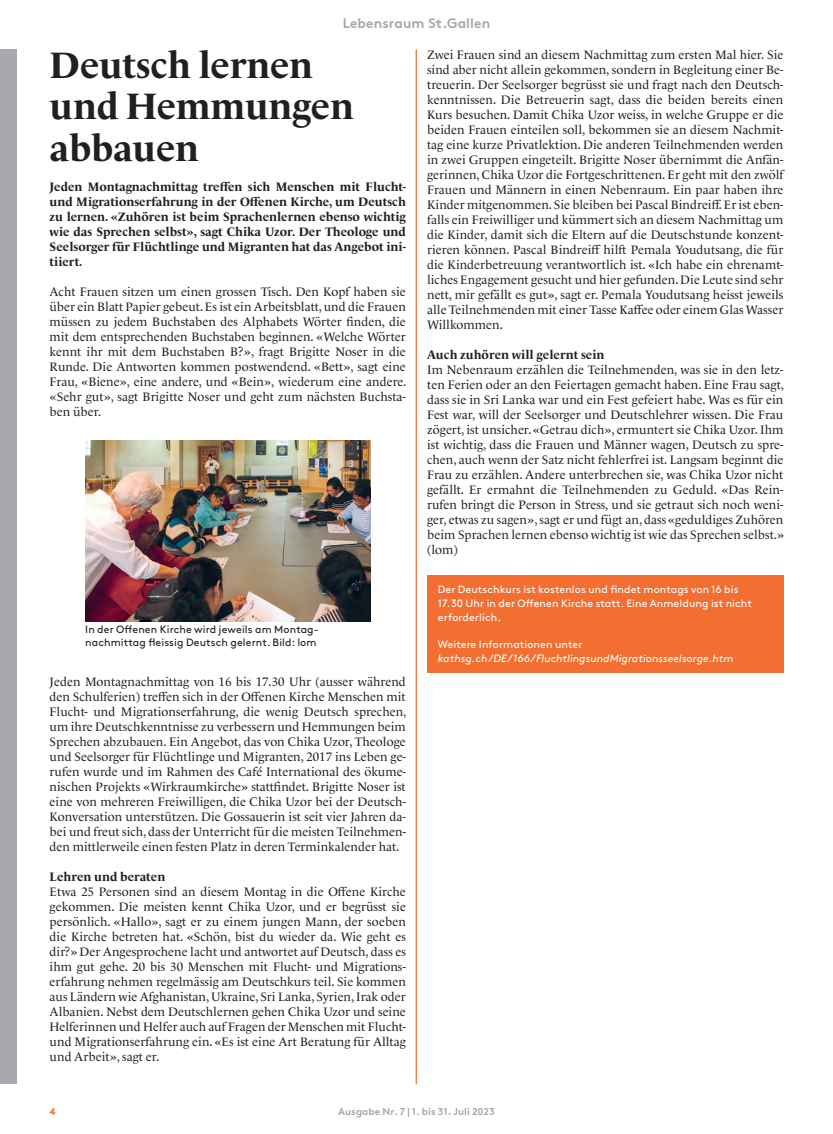
<style>
.page{position:relative;width:833px;height:1134px;background:#fff}
.page>*{position:absolute;margin:0;border:0;box-sizing:border-box;transform-origin:0 0}
.t1{font:700 37.5px/41.2px "Le Monde Livre Pro";letter-spacing:-.005em;color:#231f20}
.t2{font:700 13.75px "Brown Pro";letter-spacing:.01em;color:#a8a9ad}
.t3{font:12.5px/15px "Le Monde Livre Pro";letter-spacing:.005em;color:#231f20;text-align:justify}
.t4{font:700 12.5px/15px "Le Monde Livre Pro";color:#231f20;text-align:justify}
.t5{font:10.62px/13.8px "Brown Pro";letter-spacing:.01em;color:#fff}
.t6{font:10.62px/13.8px "Brown Pro";letter-spacing:.01em;color:#231f20}
.t7{font:italic 10.62px "Brown Pro";letter-spacing:.01em;color:#fff}
.t8{font:700 10px "Brown Pro";letter-spacing:.01em;color:#a8a9ad}
.t9{font:700 10px "Brown Pro";color:#f36e31}
</style>
<div class="page">
<div style="left:0;top:50px;width:17px;height:1034px;background:#a8a9ad"></div>
<hr style="left:415px;top:50px;width:2px;height:1034px;background:#f36e31">
<div style="left:427px;top:575px;width:356px;height:98px;background:#f36e31"></div>
<img style="left:85px;top:441px;width:285px;height:180px">
<p class="t2" style="left:343px;top:12px;width:149px">Lebensraum St.Gallen</p>
<h1 class="t1" style="left:50px;top:41px;width:306px">Deutsch lernen und Hemmungen abbauen</h1>
<p class="t4" style="left:50px;top:178px;width:358px">Jeden Montagnachmittag treffen sich Menschen mit Flucht&shy;und Migrationserfahrung in der Offenen Kirche, um Deutsch zu lernen. «Zuhören ist beim Sprachenlernen ebenso wichtig wie das Sprechen selbst», sagt Chika Uzor. Der Theologe und Seelsorger für Flüchtlinge und Migranten hat das Angebot ini&shy;tiiert.</p>
<p class="t3" style="left:50px;top:283px;width:358px">Acht Frauen sitzen um einen grossen Tisch. Den Kopf haben sie über ein Blatt Papier gebeut. Es ist ein Arbeitsblatt, und die Frauen müssen zu jedem Buchstaben des Alphabets Wörter finden, die mit dem entsprechenden Buchstaben beginnen. «Welche Wörter kennt ihr mit dem Buchstaben B?», fragt Brigitte Noser in die Runde. Die Antworten kommen postwendend. «Bett», sagt eine Frau, «Biene», eine andere, und «Bein», wiederum eine andere. «Sehr gut», sagt Brigitte Noser und geht zum nächsten Buchsta&shy;ben über.</p>
<p class="t6" style="left:85px;top:621px;width:233px">In der Offenen Kirche wird jeweils am Montag&shy;nachmittag fleissig Deutsch gelernt. Bild: lom</p>
<p class="t3" style="left:50px;top:673px;width:358px">Jeden Montagnachmittag von 16 bis 17.30 Uhr (ausser während den Schulferien) treffen sich in der Offenen Kirche Menschen mit Flucht- und Migrationserfahrung, die wenig Deutsch sprechen, um ihre Deutschkenntnisse zu verbessern und Hemmungen beim Sprechen abzubauen. Ein Angebot, das von Chika Uzor, Theologe und Seelsorger für Flüchtlinge und Migranten, 2017 ins Leben ge&shy;rufen wurde und im Rahmen des Café International des ökume&shy;nischen Projekts «Wirkraumkirche» stattfindet. Brigitte Noser ist eine von mehreren Freiwilligen, die Chika Uzor bei der Deutsch-Konversation unterstützen. Die Gossauerin ist seit vier Jahren da&shy;bei und freut sich, dass der Unterricht für die meisten Teilnehmen&shy;den mittlerweile einen festen Platz in deren Terminkalender hat.</p>
<p class="t4" style="left:50px;top:868px;width:117px">Lehren und beraten</p>
<p class="t3" style="left:50px;top:883px;width:358px">Etwa 25 Personen sind an diesem Montag in die Offene Kirche gekommen. Die meisten kennt Chika Uzor, und er begrüsst sie persönlich. «Hallo», sagt er zu einem jungen Mann, der soeben die Kirche betreten hat. «Schön, bist du wieder da. Wie geht es dir?» Der Angesprochene lacht und antwortet auf Deutsch, dass es ihm gut gehe. 20 bis 30 Menschen mit Flucht- und Migrations&shy;erfahrung nehmen regelmässig am Deutschkurs teil. Sie kommen aus Ländern wie Afghanistan, Ukraine, Sri Lanka, Syrien, Irak oder Albanien. Nebst dem Deutschlernen gehen Chika Uzor und seine Helferinnen und Helfer auch auf Fragen der Menschen mit Flucht&shy;und Migrationserfahrung ein. «Es ist eine Art Beratung für Alltag und Arbeit», sagt er.</p>
<p class="t3" style="left:427px;top:46px;width:358px">Zwei Frauen sind an diesem Nachmittag zum ersten Mal hier. Sie sind aber nicht allein gekommen, sondern in Begleitung einer Be&shy;treuerin. Der Seelsorger begrüsst sie und fragt nach den Deutsch&shy;kenntnissen. Die Betreuerin sagt, dass die beiden bereits einen Kurs besuchen. Damit Chika Uzor weiss, in welche Gruppe er die beiden Frauen einteilen soll, bekommen sie an diesem Nachmit&shy;tag eine kurze Privatlektion. Die anderen Teilnehmenden werden in zwei Gruppen eingeteilt. Brigitte Noser übernimmt die Anfän&shy;gerinnen, Chika Uzor die Fortgeschrittenen. Er geht mit den zwölf Frauen und Männern in einen Nebenraum. Ein paar haben ihre Kinder mitgenommen. Sie bleiben bei Pascal Bindreiff. Er ist eben&shy;falls ein Freiwilliger und kümmert sich an diesem Nachmittag um die Kinder, damit sich die Eltern auf die Deutschstunde konzent&shy;rieren können. Pascal Bindreiff hilft Pemala Youdutsang, die für die Kinderbetreuung verantwortlich ist. «Ich habe ein ehrenamt&shy;liches Engagement gesucht und hier gefunden. Die Leute sind sehr nett, mir gefällt es gut», sagt er. Pemala Youdutsang heisst jeweils alle Teilnehmenden mit einer Tasse Kaffee oder einem Glas Wasser Willkommen.</p>
<p class="t4" style="left:427px;top:346px;width:179px">Auch zuhören will gelernt sein</p>
<p class="t3" style="left:427px;top:361px;width:358px">Im Nebenraum erzählen die Teilnehmenden, was sie in den letz&shy;ten Ferien oder an den Feiertagen gemacht haben. Eine Frau sagt, dass sie in Sri Lanka war und ein Fest gefeiert habe. Was es für ein Fest war, will der Seelsorger und Deutschlehrer wissen. Die Frau zögert, ist unsicher. «Getrau dich», ermuntert sie Chika Uzor. Ihm ist wichtig, dass die Frauen und Männer wagen, Deutsch zu spre&shy;chen, auch wenn der Satz nicht fehlerfrei ist. Langsam beginnt die Frau zu erzählen. Andere unterbrechen sie, was Chika Uzor nicht gefällt. Er ermahnt die Teilnehmenden zu Geduld. «Das Rein&shy;rufen bringt die Person in Stress, und sie getraut sich noch weni&shy;ger, etwas zu sagen», sagt er und fügt an, dass «geduldiges Zuhören beim Sprachen lernen ebenso wichtig ist wie das Sprechen selbst.» (lom)</p>
<p class="t5" style="left:438px;top:582px;width:316px">Der Deutschkurs ist kostenlos und findet montags von 16 bis<br>17.30 Uhr in der Offenen Kirche statt. Eine Anmeldung ist nicht erforderlich.</p>
<p class="t5" style="left:438px;top:637px;width:146px">Weitere Informationen unter</p>
<p class="t7" style="left:438px;top:650px;width:297px">kathsg.ch/DE/166/FluchtlingsundMigrationsseelsorge.htm</p>
<p class="t9" style="left:50px;top:1103px;width:8px">4</p>
<p class="t8" style="left:338px;top:1103px;width:158px">Ausgabe Nr. 7 | 1. bis 31. Juli 2023</p>
</div>
